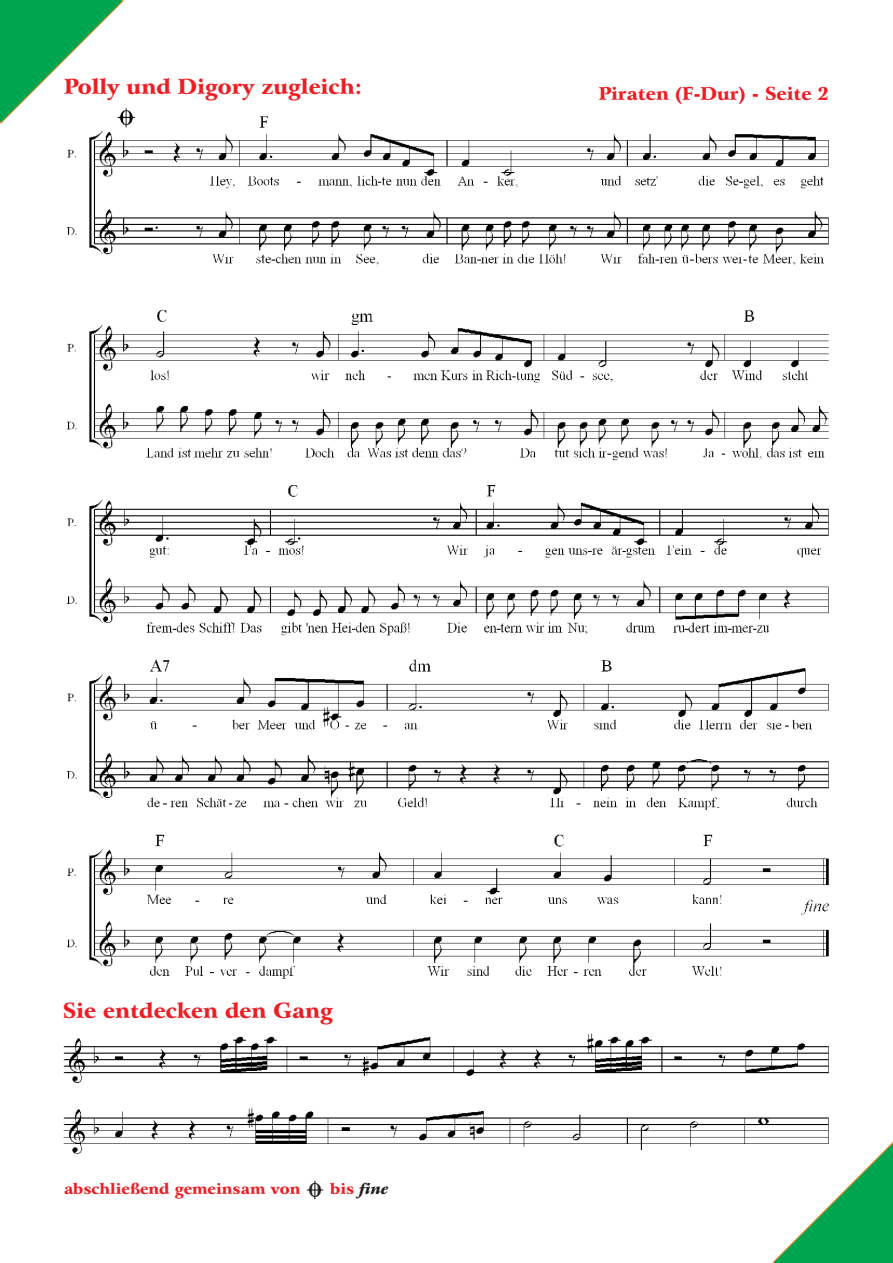
<style>
.page{position:relative;width:893px;height:1263px;background:#fff}
.page>*{position:absolute;margin:0;border:0;box-sizing:border-box;transform-origin:0 0}
.t1{font:36px "capella 3";color:#231f20}
.t2{font:900 21px "Arrus BT";color:#ee1d23}
.t3{font:900 18px "Arrus BT";color:#ee1d23}
.t4{font:900 15px "Arrus BT";color:#ee1d23}
.t5{font:italic 900 15px "Arrus BT";color:#231f20}
.s1{font-style:normal;color:#ee1d23}
</style>
<div class="page">
<img style="left:0;top:123px;width:829px;height:1140px">
<svg style="left:59px;top:997px;width:232px;height:31px"></svg>
<svg style="left:61px;top:1173px;width:362px;height:31px"></svg>
<svg style="left:773px;top:1140px;width:120px;height:123px"></svg>
<svg style="left:0;top:0;width:268px;height:123px"></svg>
<p class="t2" style="left:64px;top:78px;width:299px">Polly und Digory zugleich:</p>
<p class="t3" style="left:599px;top:86px;width:232px">Piraten (F-Dur) - Seite 2</p>
<p class="t2" style="left:62px;top:1002px;width:272px">Sie entdecken den Gang</p>
<h1 class="t1" style="left:307px;top:1156px;width:103px">o</h1>
<p class="t4" style="left:64px;top:1183px;width:238px">abschließend gemeinsam von</p>
<p class="t5" style="left:330px;top:1183px;width:60px"><span class="s1">bis</span> fine</p>
</div>
